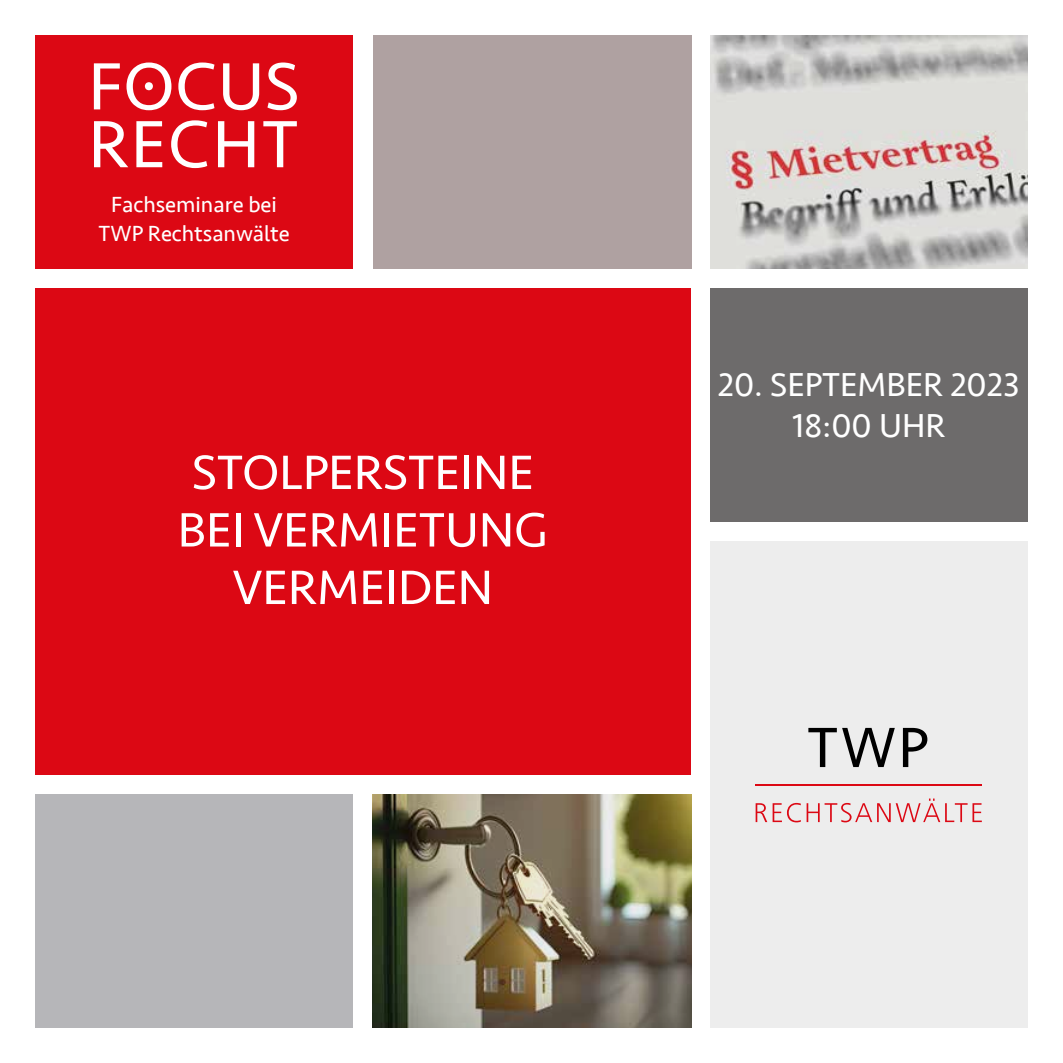
<style>
.page{position:relative;width:1063px;height:1063px;background:#fff}
.page>*{position:absolute;margin:0;border:0;box-sizing:border-box;transform-origin:0 0}
.t1{font:50px/57.5px "Seravek";color:#fff;text-align:center}
.t2{font:34px/41px "Seravek";color:#fff;text-align:center}
.t3{font:22.5px/28.2px "Seravek";color:#fff;text-align:center}
</style>
<div class="page">
<svg style="left:710px;top:35px;width:318px;height:233px;background:#ccc6c4"></svg>
<div style="left:35px;top:35px;width:318px;height:233px;background:#dc0814"></div>
<div style="left:35px;top:288px;width:656px;height:487px;background:#dc0814"></div>
<div style="left:710px;top:542px;width:318px;height:486px;background:#ededed"></div>
<div style="left:710px;top:288px;width:318px;height:233px;background:#6d6b6b"></div>
<svg style="left:808px;top:728px;width:87px;height:39px"></svg>
<svg style="left:903px;top:728px;width:24px;height:39px"></svg>
<hr style="left:756px;top:784px;width:226px;height:2px;background:#dc0814">
<svg style="left:756px;top:803px;width:11px;height:19px"></svg>
<svg style="left:773px;top:803px;width:28px;height:19px"></svg>
<svg style="left:807px;top:799px;width:175px;height:23px"></svg>
<div style="left:373px;top:35px;width:318px;height:233px;background:#afa1a1"></div>
<div style="left:35px;top:795px;width:318px;height:233px;background:#b6b6b9"></div>
<svg style="left:94px;top:63px;width:26px;height:46px"></svg>
<svg style="left:178px;top:63px;width:36px;height:47px"></svg>
<svg style="left:223px;top:63px;width:36px;height:47px"></svg>
<svg style="left:267px;top:63px;width:30px;height:47px"></svg>
<svg style="left:94px;top:121px;width:34px;height:46px"></svg>
<svg style="left:136px;top:121px;width:26px;height:46px"></svg>
<svg style="left:171px;top:120px;width:36px;height:48px"></svg>
<svg style="left:218px;top:121px;width:36px;height:46px"></svg>
<svg style="left:263px;top:121px;width:34px;height:46px"></svg>
<svg style="left:127px;top:63px;width:44px;height:47px"></svg>
<img style="left:373px;top:795px;width:318px;height:233px">
<p class="t3" style="left:98px;top:191px;width:193px">Fachseminare bei<br>TWP Rechtsanwälte</p>
<p class="t1" style="left:178px;top:443px;width:372px">STOLPERSTEINE<br>BEI VERMIETUNG<br>VERMEIDEN</p>
<p class="t2" style="left:718px;top:364px;width:303px">20. SEPTEMBER 2023<br>18:00 UHR</p>
</div>
